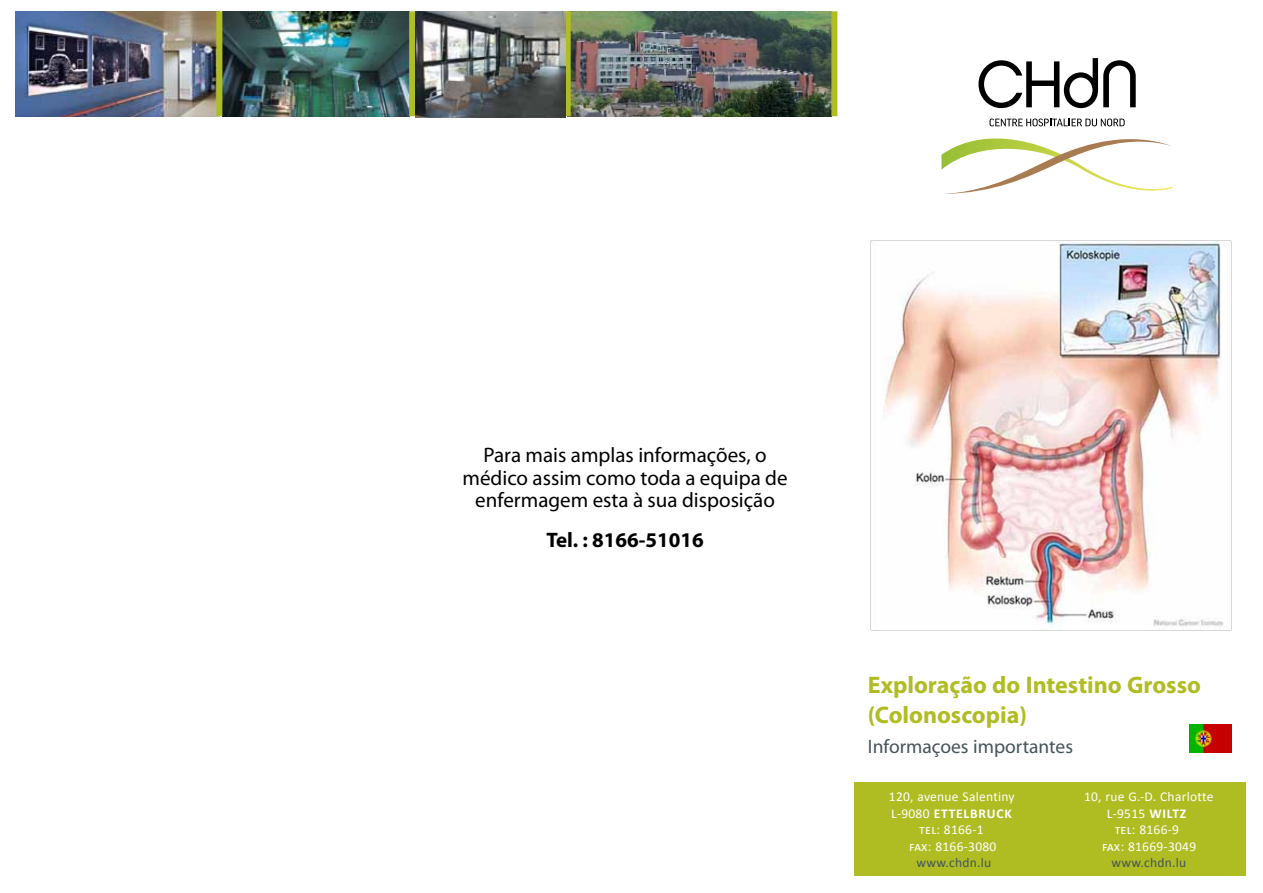
<style>
.page{position:relative;width:1263px;height:893px;background:#fff}
.page>*{position:absolute;margin:0;border:0;box-sizing:border-box;transform-origin:0 0}
.t1{font:700 24px/30px "Myriad Pro";color:#afbc22}
.t2{font:21px/22.5px "Myriad Pro";color:#000;text-align:center}
.t3{font:700 21px "Myriad Pro";color:#000}
.t4{font:19.5px "Myriad Pro";color:#45545a}
.t5{font:13.5px "Calibri";letter-spacing:.02em;color:#fff}
.t6{font:13.5px "Calibri";letter-spacing:.02em;color:#45545a}
.t7{font:700 13.5px "Calibri";letter-spacing:.06em;color:#fff}
.s1{font-weight:400}
.s2{font-weight:700}
</style>
<div class="page">
<img style="left:571px;top:11px;width:260px;height:105px">
<img style="left:15px;top:11px;width:201px;height:105px">
<svg style="left:978px;top:58px;width:158px;height:50px"></svg>
<svg style="left:941px;top:119px;width:232px;height:75px"></svg>
<img style="left:222px;top:11px;width:187px;height:105px">
<div style="left:216px;top:11px;width:6px;height:105px;background:#afbc22"></div>
<div style="left:409px;top:11px;width:6px;height:105px;background:#afbc22"></div>
<div style="left:565px;top:11px;width:6px;height:105px;background:#afbc22"></div>
<div style="left:831px;top:11px;width:6px;height:105px;background:#afbc22"></div>
<div style="left:855px;top:782px;width:391px;height:94px;background:#afbc22"></div>
<img style="left:870px;top:240px;width:361px;height:390px">
<img style="left:1189px;top:724px;width:42px;height:29px">
<img style="left:415px;top:11px;width:150px;height:106px">
<h2 class="t2" style="left:463px;top:444px;width:327px">Para mais amplas informações, o médico assim como toda a equipa de enfermagem esta à sua disposição</h2>
<h2 class="t3" style="left:546px;top:526px;width:159px">Tel. : 8166-51016</h2>
<h1 class="t1" style="left:868px;top:669px;width:334px">Exploração do Intestino Grosso (Colonoscopia)</h1>
<h3 class="t4" style="left:868px;top:734px;width:207px">Informaçoes importantes</h3>
<p class="t5" style="left:889px;top:788px;width:127px">120, avenue Salentiny</p>
<p class="t5" style="left:1084px;top:788px;width:131px">10, rue G.-D. Charlotte</p>
<p class="t7" style="left:891px;top:805px;width:122px"><span class="s1">L-9080</span> ETTELBRUCK</p>
<p class="t5" style="left:1107px;top:805px;width:81px">L-9515 <span class="s2">WILTZ</span></p>
<p class="t5" style="left:919px;top:821px;width:66px">tel: 8166-1</p>
<p class="t5" style="left:1115px;top:821px;width:66px">tel: 8166-9</p>
<p class="t5" style="left:909px;top:838px;width:89px">fax: 8166-3080</p>
<p class="t5" style="left:1102px;top:838px;width:96px">fax: 81669-3049</p>
<p class="t6" style="left:916px;top:854px;width:76px">www.chdn.lu</p>
<p class="t6" style="left:1111px;top:854px;width:76px">www.chdn.lu</p>
</div>
